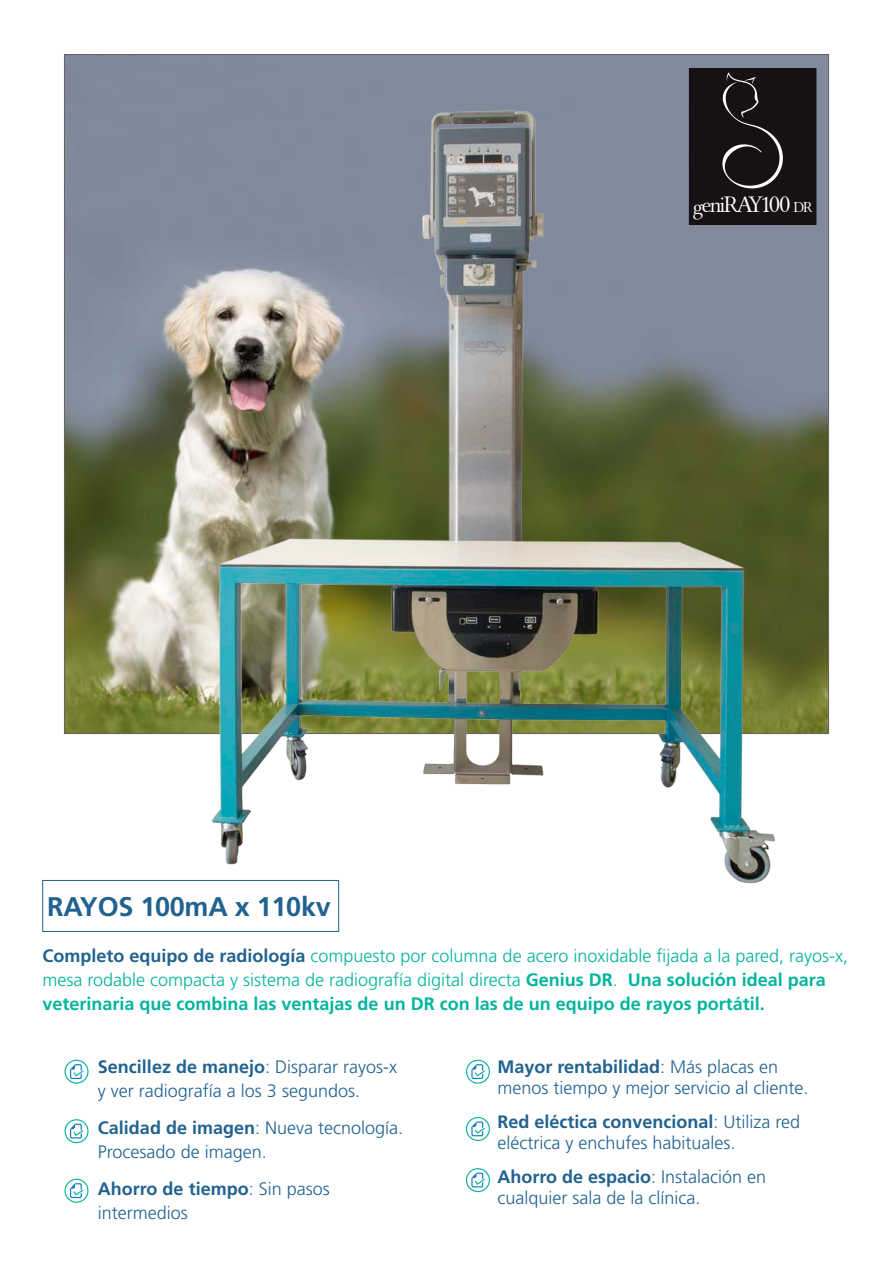
<style>
.page{position:relative;width:893px;height:1263px;background:#fff}
.page>*{position:absolute;margin:0;border:0;box-sizing:border-box;transform-origin:0 0}
.t1{font:700 27px "Frutiger";letter-spacing:-.01em;color:#21628f}
.t2{font:22.2px "Lin Libertine Display";color:#fff}
.t3{font:300 18px/21px "Frutiger";color:#21628f}
.t4{font:300 18px/24px "Frutiger";color:#00b59d}
.s1{font-size:23.55px}
.s2{font-size:24.9px}
.s3{font-size:15.3px}
.s4{font-weight:700;color:#21628f}
.s5{font-weight:700}
</style>
<div class="page">
<img style="left:66px;top:56px;width:761px;height:676px">
<div style="left:65px;top:1060px;width:24px;height:24px;border:1px solid #07b49a;border-radius:50%"></div>
<svg style="left:69px;top:1063px;width:16px;height:16px"></svg>
<div style="left:65px;top:1119px;width:24px;height:24px;border:1px solid #07b49a;border-radius:50%"></div>
<svg style="left:69px;top:1123px;width:16px;height:16px"></svg>
<div style="left:65px;top:1179px;width:24px;height:24px;border:1px solid #07b49a;border-radius:50%"></div>
<svg style="left:69px;top:1182px;width:16px;height:17px"></svg>
<div style="left:466px;top:1060px;width:24px;height:24px;border:1px solid #07b49a;border-radius:50%"></div>
<svg style="left:471px;top:1063px;width:15px;height:16px"></svg>
<div style="left:466px;top:1117px;width:24px;height:24px;border:1px solid #07b49a;border-radius:50%"></div>
<svg style="left:471px;top:1121px;width:15px;height:16px"></svg>
<div style="left:466px;top:1168px;width:24px;height:24px;border:1px solid #07b49a;border-radius:50%"></div>
<svg style="left:471px;top:1172px;width:15px;height:16px"></svg>
<div style="left:43px;top:880px;width:296px;height:52px;border:1px solid #21628f"></div>
<div style="left:689px;top:68px;width:127px;height:157px;background:#161112"></div>
<svg style="left:726px;top:72px;width:30px;height:10px"></svg>
<img style="left:174px;top:82px;width:630px;height:841px">
<p class="t1" style="left:47px;top:891px;width:285px">RAYOS 100mA x 110kv</p>
<p class="t2" style="left:693px;top:188px;width:121px">geni<span class="s1">RAY</span><span class="s2">100</span> <span class="s3">DR</span></p>
<p class="t4" style="left:43px;top:944px;width:807px"><span class="s4">Completo equipo de radiología</span> compuesto por columna de acero inoxidable fijada a la pared, rayos-x, mesa rodable compacta y sistema de radiografía digital directa <span class="s5">Genius DR</span>. <span class="s5">Una solución ideal para veterinaria que combina las ventajas de un DR con las de un equipo de rayos portátil.</span></p>
<p class="t3" style="left:98px;top:1055px;width:301px;line-height:24px"><span class="s5">Sencillez de manejo</span>: Disparar rayos-x y ver radiografía a los 3 segundos.</p>
<p class="t3" style="left:98px;top:1115px;width:307px;line-height:24px"><span class="s5">Calidad de imagen</span>: Nueva tecnología.<br>Procesado de imagen.</p>
<p class="t3" style="left:98px;top:1176px;width:233px;line-height:24px"><span class="s5">Ahorro de tiempo</span>: Sin pasos intermedios</p>
<p class="t3" style="left:497px;top:1056px;width:312px"><span class="s5">Mayor rentabilidad</span>: Más placas en menos tiempo y mejor servicio al cliente.</p>
<p class="t3" style="left:497px;top:1111px;width:304px"><span class="s5">Red eléctica convencional</span>: Utiliza red eléctrica y enchufes habituales.</p>
<p class="t3" style="left:497px;top:1166px;width:270px"><span class="s5">Ahorro de espacio</span>: Instalación en cualquier sala de la clínica.</p>
</div>
